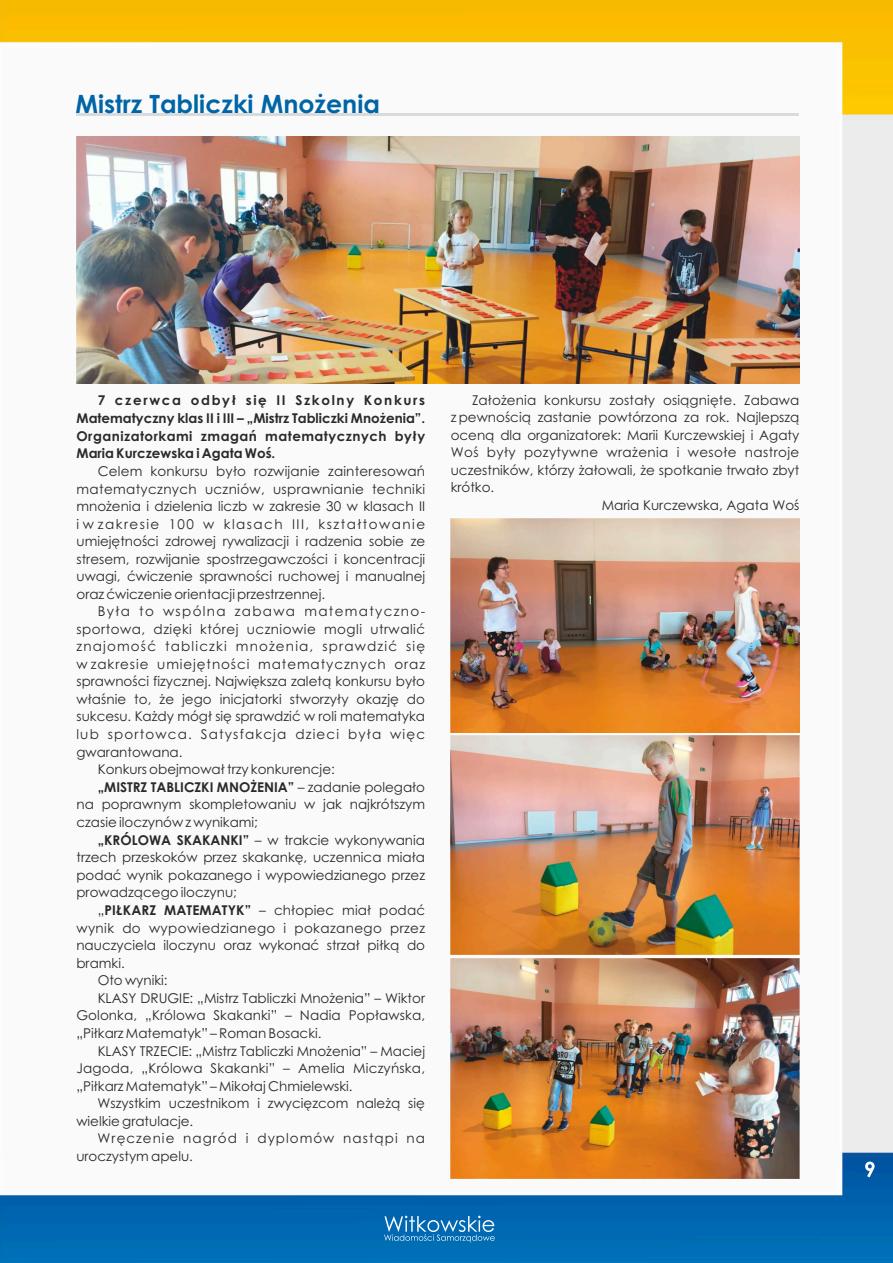
<style>
.page{position:relative;width:893px;height:1263px;background:#fff}
.page>*{position:absolute;margin:0;border:0;box-sizing:border-box;transform-origin:0 0}
.t1{font:700 25.2px "Century Gothic";color:#0065a7}
.t2{font:13.5px/17.5px "Century Gothic";color:#2a2a29;text-align:justify}
.t3{font:700 13.5px/17.9px "Century Gothic";color:#2a2a29;text-align:justify}
.t4{font:13.5px "Century Gothic";letter-spacing:.085em;color:#2a2a29}
.t5{font:13.5px "Century Gothic";letter-spacing:.03em;color:#2a2a29}
.t6{font:13.5px "Century Gothic";letter-spacing:.035em;color:#2a2a29}
.t7{font:13.5px "Century Gothic";letter-spacing:.065em;color:#2a2a29}
.t8{font:13.5px "Century Gothic";letter-spacing:.075em;color:#2a2a29}
.t9{font:13.5px "Century Gothic";letter-spacing:.1em;color:#2a2a29}
.s1{font-weight:400}
.s2{font-weight:700}
</style>
<div class="page">
<img style="left:0;top:0;width:893px;height:1263px">
<svg style="left:865px;top:1161px;width:10px;height:16px"></svg>
<svg style="left:384px;top:1216px;width:111px;height:26px;background:#3386c1"></svg>
<hr style="left:76px;top:113px;width:723px;height:3px;background:#d9dada">
<img style="left:76px;top:136px;width:723px;height:247px">
<img style="left:450px;top:518px;width:349px;height:214px">
<img style="left:450px;top:735px;width:350px;height:220px">
<img style="left:450px;top:959px;width:350px;height:219px">
<h1 class="t1" style="left:75px;top:94px;width:306px">Mistrz Tabliczki Mnożenia</h1>
<p class="t3" style="left:77px;top:392px;width:350px;text-indent:21px">7 czerwca odbył się II Szkolny Konkurs Matematyczny klas II i III – „Mistrz Tabliczki Mnożenia”.<br>Organizatorkami zmagań matematycznych były Maria Kurczewska i Agata Woś.</p>
<p class="t2" style="left:76px;top:464px;width:350px;text-indent:21px">Celem konkursu było rozwijanie zainteresowań matematycznych uczniów, usprawnianie techniki mnożenia i dzielenia liczb w zakresie 30 w klasach II i w zakresie 100 w klasach III, kształtowanie umiejętności zdrowej rywalizacji i radzenia sobie ze stresem, rozwijanie spostrzegawczości i koncentracji uwagi, ćwiczenie sprawności ruchowej i manualnej oraz ćwiczenie orientacji przestrzennej.</p>
<p class="t9" style="left:98px;top:606px;width:329px">Była to wspólna zabawa matematyczno-</p>
<p class="t6" style="left:76px;top:624px;width:350px">sportowa, dzięki której uczniowie mogli utrwalić</p>
<p class="t4" style="left:76px;top:641px;width:350px">znajomość tabliczki mnożenia, sprawdzić się</p>
<p class="t7" style="left:76px;top:659px;width:350px">w zakresie umiejętności matematycznych oraz</p>
<p class="t2" style="left:76px;top:674px;width:350px">sprawności fizycznej. Największa zaletą konkursu było</p>
<p class="t2" style="left:76px;top:691px;width:350px">właśnie to, że jego inicjatorki stworzyły okazję do</p>
<p class="t2" style="left:76px;top:709px;width:350px">sukcesu. Każdy mógł się sprawdzić w roli matematyka</p>
<p class="t4" style="left:76px;top:729px;width:350px">lub sportowca. Satysfakcja dzieci była więc</p>
<p class="t2" style="left:76px;top:744px;width:108px">gwarantowana.</p>
<p class="t2" style="left:98px;top:762px;width:239px">Konkurs obejmował trzy konkurencje:</p>
<p class="t3" style="left:98px;top:779px;width:329px">„MISTRZ TABLICZKI MNOŻENIA” <span class="s1">– zadanie polegało</span></p>
<p class="t2" style="left:76px;top:797px;width:350px">na poprawnym skompletowaniu w jak najkrótszym</p>
<p class="t2" style="left:76px;top:814px;width:183px">czasie iloczynów z wynikami;</p>
<p class="t2" style="left:98px;top:832px;width:329px"><span class="s2">„KRÓLOWA SKAKANKI”</span> – w trakcie wykonywania</p>
<p class="t2" style="left:76px;top:850px;width:350px">trzech przeskoków przez skakankę, uczennica miała</p>
<p class="t2" style="left:76px;top:867px;width:350px">podać wynik pokazanego i wypowiedzianego przez</p>
<p class="t2" style="left:76px;top:885px;width:162px">prowadzącego iloczynu;</p>
<p class="t2" style="left:98px;top:903px;width:329px">„<span class="s2">PIŁKARZ MATEMATYK”</span> – chłopiec miał podać</p>
<p class="t5" style="left:76px;top:923px;width:350px">wynik do wypowiedzianego i pokazanego przez</p>
<p class="t2" style="left:76px;top:938px;width:350px">nauczyciela iloczynu oraz wykonać strzał piłką do</p>
<p class="t2" style="left:76px;top:955px;width:50px">bramki.</p>
<p class="t2" style="left:98px;top:973px;width:71px">Oto wyniki:</p>
<p class="t2" style="left:98px;top:990px;width:329px">KLASY DRUGIE: „Mistrz Tabliczki Mnożenia” – Wiktor</p>
<p class="t2" style="left:76px;top:1008px;width:350px">Golonka, „Królowa Skakanki” – Nadia Popławska,</p>
<p class="t2" style="left:76px;top:1025px;width:247px">„Piłkarz Matematyk” – Roman Bosacki.</p>
<p class="t2" style="left:98px;top:1043px;width:329px">KLASY TRZECIE: „Mistrz Tabliczki Mnożenia” – Maciej</p>
<p class="t2" style="left:76px;top:1060px;width:350px">Jagoda, „Królowa Skakanki” – Amelia Miczyńska,</p>
<p class="t2" style="left:76px;top:1078px;width:278px">„Piłkarz Matematyk” – Mikołaj Chmielewski.</p>
<p class="t2" style="left:98px;top:1096px;width:329px">Wszystkim uczestnikom i zwycięzcom należą się</p>
<p class="t2" style="left:76px;top:1113px;width:118px">wielkie gratulacje.</p>
<p class="t8" style="left:98px;top:1133px;width:329px">Wręczenie nagród i dyplomów nastąpi na</p>
<p class="t2" style="left:76px;top:1148px;width:118px">uroczystym apelu.</p>
<p class="t2" style="left:472px;top:392px;width:329px">Założenia konkursu zostały osiągnięte. Zabawa</p>
<p class="t2" style="left:451px;top:410px;width:350px">z pewnością zastanie powtórzona za rok. Najlepszą</p>
<p class="t2" style="left:451px;top:427px;width:350px">oceną dla organizatorek: Marii Kurczewskiej i Agaty</p>
<p class="t5" style="left:451px;top:447px;width:350px">Woś były pozytywne wrażenia i wesołe nastroje</p>
<p class="t2" style="left:451px;top:462px;width:350px">uczestników, którzy żałowali, że spotkanie trwało zbyt</p>
<p class="t2" style="left:451px;top:480px;width:45px">krótko.</p>
<p class="t2" style="left:602px;top:497px;width:199px">Maria Kurczewska, Agata Woś</p>
</div>
